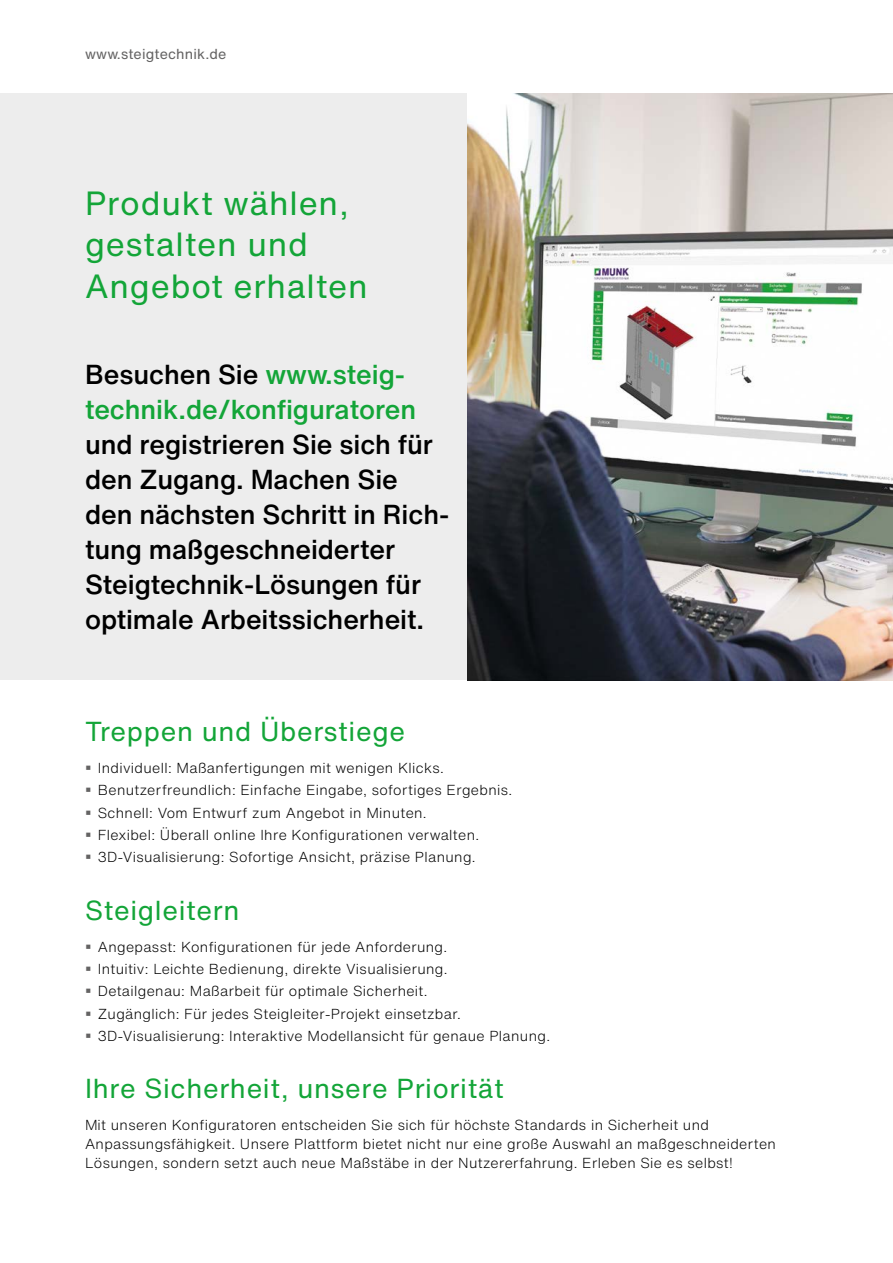
<style>
.page{position:relative;width:893px;height:1263px;background:#fff}
.page>*{position:absolute;margin:0;border:0;box-sizing:border-box;transform-origin:0 0}
.t1{font:33px/41.4px "Helvetica Now Text";letter-spacing:.025em;color:#13a538}
.t2{font:500 27px/35.1px "Helvetica Now Text";letter-spacing:-.005em;color:#000}
.t3{font:27px "Helvetica Now Text";letter-spacing:.025em;color:#13a538}
.t4{font:300 14.25px/19.2px "Helvetica Now Text";letter-spacing:.025em;color:#000}
.t5{font:14.25px "Helvetica Now Text";letter-spacing:.01em;color:#646363}
.s1{color:#13a538}
.s2{color:#646363}
</style>
<div class="page">
<div style="left:0;top:94px;width:893px;height:586px;background:#ededed"></div>
<img style="left:468px;top:94px;width:425px;height:586px">
<p class="t5" style="left:85px;top:43px;width:143px">www.steigtechnik.de</p>
<p class="t1" style="left:85px;top:181px;width:284px">Produkt wählen, gestalten und<br>Angebot erhalten</p>
<p class="t2" style="left:85px;top:356px;width:366px">Besuchen Sie <span class="s1">www.steig&shy;technik.de/konfiguratoren </span>und registrieren Sie sich für den Zugang. Machen Sie den nächsten Schritt in Rich&shy;tung maßgeschneiderter<br>Steigtechnik-Lösungen für optimale Arbeitssicherheit.</p>
<p class="t3" style="left:85px;top:711px;width:321px">Treppen und Überstiege</p>
<p class="t4" style="left:85px;top:758px;width:360px"><span class="s2">▪</span> Individuell: Maßanfertigungen mit wenigen Klicks.</p>
<p class="t4" style="left:85px;top:780px;width:429px"><span class="s2">▪</span> Benutzerfreundlich: Einfache Eingabe, sofortiges Ergebnis.</p>
<p class="t4" style="left:85px;top:802px;width:343px"><span class="s2">▪</span> Schnell: Vom Entwurf zum Angebot in Minuten.</p>
<p class="t4" style="left:85px;top:825px;width:396px"><span class="s2">▪</span> Flexibel: Überall online Ihre Konfigurationen verwalten.</p>
<p class="t4" style="left:85px;top:847px;width:392px"><span class="s2">▪</span> 3D-Visualisierung: Sofortige Ansicht, präzise Planung.</p>
<p class="t3" style="left:85px;top:890px;width:156px">Steigleitern</p>
<p class="t4" style="left:85px;top:936px;width:364px"><span class="s2">▪</span> Angepasst: Konfigurationen für jede Anforderung.</p>
<p class="t4" style="left:85px;top:959px;width:364px"><span class="s2">▪</span> Intuitiv: Leichte Bedienung, direkte Visualisierung.</p>
<p class="t4" style="left:85px;top:981px;width:344px"><span class="s2">▪</span> Detailgenau: Maßarbeit für optimale Sicherheit.</p>
<p class="t4" style="left:85px;top:1003px;width:377px"><span class="s2">▪</span> Zugänglich: Für jedes Steigleiter-Projekt einsetzbar.</p>
<p class="t4" style="left:85px;top:1026px;width:467px"><span class="s2">▪</span> 3D-Visualisierung: Interaktive Modellansicht für genaue Planung.</p>
<p class="t3" style="left:85px;top:1068px;width:420px">Ihre Sicherheit, unsere Priorität</p>
<p class="t4" style="left:85px;top:1115px;width:692px">Mit unseren Konfiguratoren entscheiden Sie sich für höchste Standards in Sicherheit und<br>Anpassungsfähigkeit. Unsere Plattform bietet nicht nur eine große Auswahl an maßgeschneiderten<br>Lösungen, sondern setzt auch neue Maßstäbe in der Nutzererfahrung. Erleben Sie es selbst!</p>
</div>
